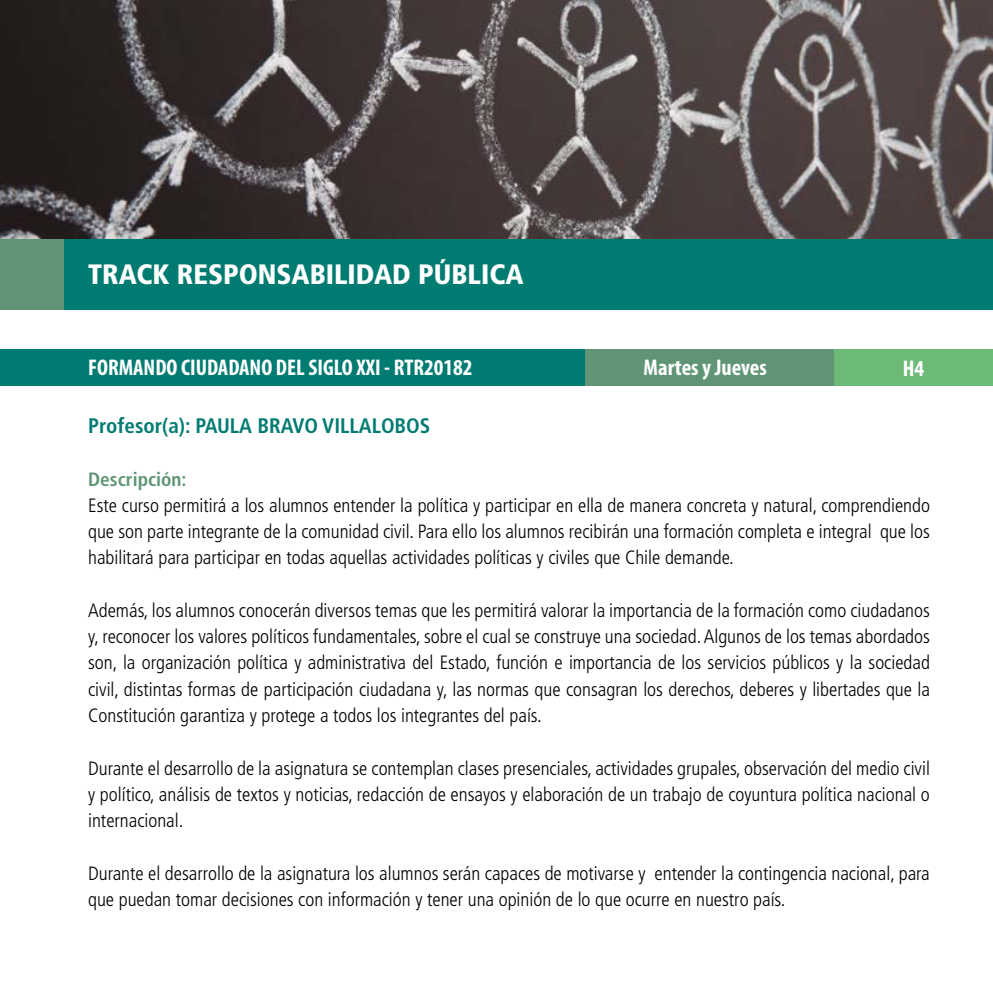
<style>
.page{position:relative;width:993px;height:993px;background:#fff}
.page>*{position:absolute;margin:0;border:0;box-sizing:border-box;transform-origin:0 0}
.t1{font:900 condensed 28px "Frutiger LT Std";color:#fff}
.t2{font:700 condensed 22.75px "Myriad Pro";color:#fff}
.t3{font:700 condensed 21px "Frutiger LT Std";color:#007b71}
.t4{font:300 condensed 19.25px/26.2px "Frutiger LT Std";color:#000;text-align:justify}
.t5{font:700 condensed 19.25px "Frutiger LT Std";color:#5f9574}
</style>
<div class="page">
<img style="left:0;top:0;width:992px;height:239px">
<div style="left:0;top:348px;width:584px;height:37px;background:#007b71"></div>
<div style="left:584px;top:348px;width:252px;height:37px;background:#5f9574"></div>
<div style="left:833px;top:348px;width:159px;height:37px;background:#6dba76"></div>
<div style="left:0;top:239px;width:992px;height:70px;background:#007b71"></div>
<div style="left:0;top:239px;width:63px;height:70px;background:#5f9574"></div>
<h1 class="t1" style="left:88px;top:257px;width:437px">TRACK RESPONSABILIDAD PÚBLICA</h1>
<p class="t2" style="left:88px;top:352px;width:386px">FORMANDO CIUDADANO DEL SIGLO XXI - RTR20182</p>
<p class="t2" style="left:643px;top:353px;width:125px">Martes y Jueves</p>
<p class="t2" style="left:902px;top:354px;width:23px">H4</p>
<p class="t3" style="left:88px;top:413px;width:344px">Profesor(a): PAULA BRAVO VILLALOBOS</p>
<p class="t5" style="left:88px;top:467px;width:100px">Descripción:</p>
<p class="t4" style="left:88px;top:492px;width:843px">Este curso permitirá a los alumnos entender la política y participar en ella de manera concreta y natural, comprendiendo que son parte integrante de la comunidad civil. Para ello los alumnos recibirán una formación completa e integral que los habilitará para participar en todas aquellas actividades políticas y civiles que Chile demande.</p>
<p class="t4" style="left:88px;top:597px;width:843px">Además, los alumnos conocerán diversos temas que les permitirá valorar la importancia de la formación como ciudadanos y, reconocer los valores políticos fundamentales, sobre el cual se construye una sociedad. Algunos de los temas abordados son, la organización política y administrativa del Estado, función e importancia de los servicios públicos y la sociedad civil, distintas formas de participación ciudadana y, las normas que consagran los derechos, deberes y libertades que la Constitución garantiza y protege a todos los integrantes del país.</p>
<p class="t4" style="left:88px;top:754px;width:843px">Durante el desarrollo de la asignatura se contemplan clases presenciales, actividades grupales, observación del medio civil y político, análisis de textos y noticias, redacción de ensayos y elaboración de un trabajo de coyuntura política nacional o internacional.</p>
<p class="t4" style="left:88px;top:859px;width:842px">Durante el desarrollo de la asignatura los alumnos serán capaces de motivarse y entender la contingencia nacional, para que puedan tomar decisiones con información y tener una opinión de lo que ocurre en nuestro país.</p>
</div>
